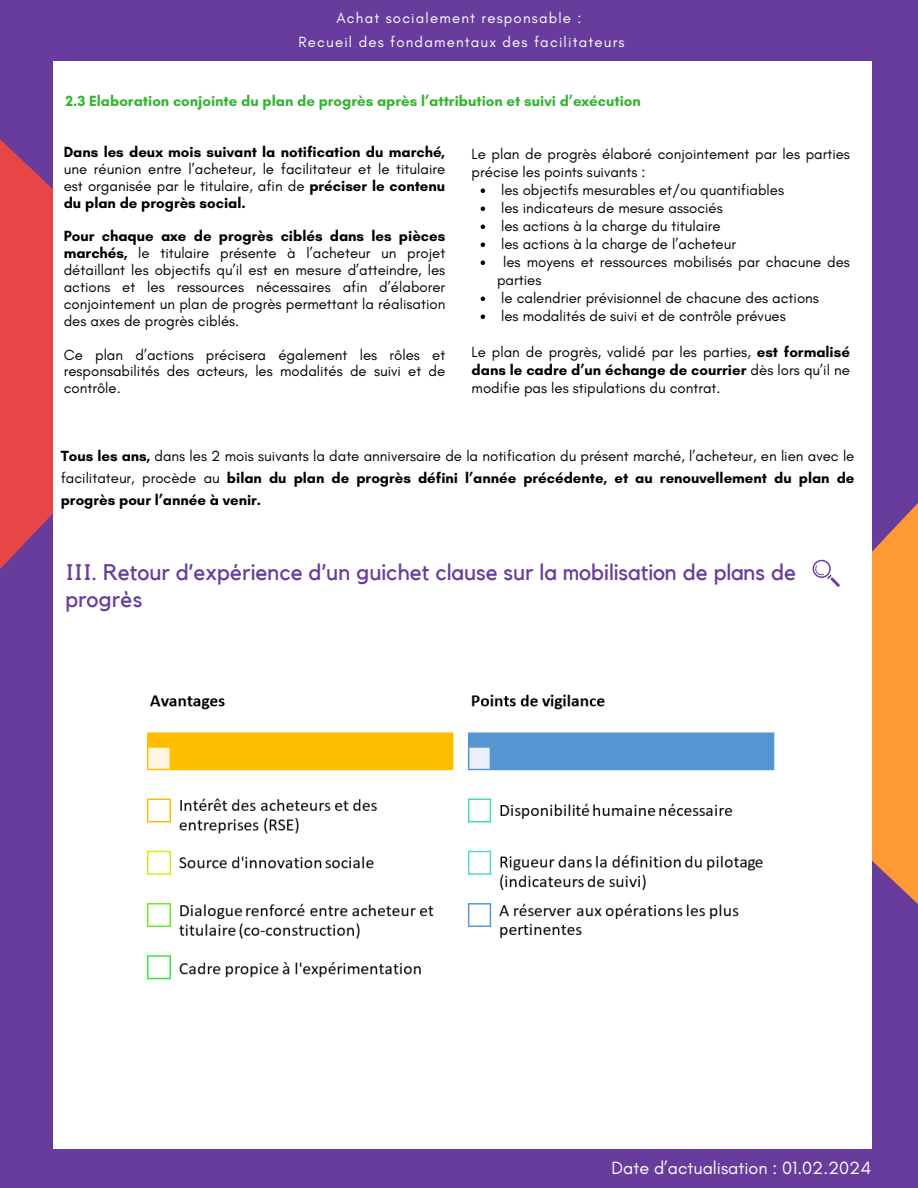
<style>
.page{position:relative;width:918px;height:1188px;background:#673c9d}
.page>*{position:absolute;margin:0;border:0;box-sizing:border-box;transform-origin:0 0}
.t1{font:22.5px/27px "Kollektif";color:#673c9d}
.t2{font:18px "Glacial Indifference";color:#fff}
.t3{font:15px/16.8px "Glacial Indifference";color:#000;text-align:justify}
.t4{font:700 15px "Glacial Indifference";color:#34b432}
.t5{font:15px "Glacial Indifference";letter-spacing:.08em;color:#fff}
.s1{font-weight:700}
</style>
<div class="page">
<svg style="left:872px;top:503px;width:46px;height:401px;background:#ed8e41"></svg>
<svg style="left:0;top:139px;width:53px;height:430px;background:#d84450"></svg>
<div style="left:53px;top:61px;width:819px;height:1088px;background:#fff"></div>
<img style="left:147px;top:694px;width:628px;height:286px">
<svg style="left:481px;top:189px;width:4px;height:4px"></svg>
<svg style="left:481px;top:207px;width:4px;height:4px"></svg>
<svg style="left:481px;top:225px;width:4px;height:4px"></svg>
<svg style="left:481px;top:243px;width:4px;height:4px"></svg>
<svg style="left:481px;top:261px;width:4px;height:4px"></svg>
<svg style="left:481px;top:297px;width:4px;height:4px"></svg>
<svg style="left:481px;top:315px;width:4px;height:4px"></svg>
<svg style="left:813px;top:560px;width:27px;height:27px"></svg>
<p class="t5" style="left:336px;top:9px;width:247px">Achat socialement responsable :</p>
<p class="t5" style="left:299px;top:33px;width:328px">Recueil des fondamentaux des facilitateurs</p>
<p class="t4" style="left:65px;top:91px;width:577px">2.3 Elaboration conjointe du plan de progrès après l’attribution et suivi d’exécution</p>
<p class="t3" style="left:64px;top:143px;width:383px"><span class="s1">Dans les deux mois suivant la notification du marché, </span>une réunion entre l’acheteur, le facilitateur et le titulaire est organisée par le titulaire, afin de <span class="s1">préciser le contenu du plan de progrès social.</span></p>
<p class="t3" style="left:64px;top:228px;width:383px"><span class="s1">Pour chaque axe de progrès ciblés dans les pièces marchés,</span> le titulaire présente à l’acheteur un projet détaillant les objectifs qu’il est en mesure d’atteindre, les actions et les ressources nécessaires afin d’élaborer conjointement un plan de progrès permettant la réalisation des axes de progrès ciblés.</p>
<p class="t3" style="left:64px;top:346px;width:383px">Ce plan d’actions précisera également les rôles et responsabilités des acteurs, les modalités de suivi et de contrôle.</p>
<p class="t3" style="left:472px;top:145px;width:380px;line-height:18px">Le plan de progrès élaboré conjointement par les parties précise les points suivants :</p>
<p class="t3" style="left:501px;top:182px;width:284px">les objectifs mesurables et/ou quantifiables</p>
<p class="t3" style="left:501px;top:200px;width:223px">les indicateurs de mesure associés</p>
<p class="t3" style="left:501px;top:218px;width:221px">les actions à la charge du titulaire</p>
<p class="t3" style="left:501px;top:236px;width:236px">les actions à la charge de l’acheteur</p>
<p class="t3" style="left:497px;top:253px;width:354px;line-height:18px;text-indent:6px">les moyens et ressources mobilisés par chacune des parties</p>
<p class="t3" style="left:501px;top:290px;width:319px">le calendrier prévisionnel de chacune des actions</p>
<p class="t3" style="left:501px;top:308px;width:286px">les modalités de suivi et de contrôle prévues</p>
<p class="t3" style="left:472px;top:343px;width:380px;line-height:18px">Le plan de progrès, validé par les parties, <span class="s1">est formalisé dans le cadre d’un échange de courrier</span> dès lors qu’il ne modifie pas les stipulations du contrat.</p>
<p class="t3" style="left:61px;top:445px;width:795px;line-height:22px"><span class="s1">Tous les ans,</span> dans les 2 mois suivants la date anniversaire de la notification du présent marché, l’acheteur, en lien avec le facilitateur, procède au <span class="s1">bilan du plan de progrès défini l’année précédente, et au renouvellement du plan de progrès pour l’année à venir.</span></p>
<p class="t1" style="left:65px;top:560px;width:732px">III. Retour d’expérience d’un guichet clause sur la mobilisation de plans de progrès</p>
<p class="t2" style="left:612px;top:1156px;width:261px">Date d’actualisation : 01.02.2024</p>
</div>
